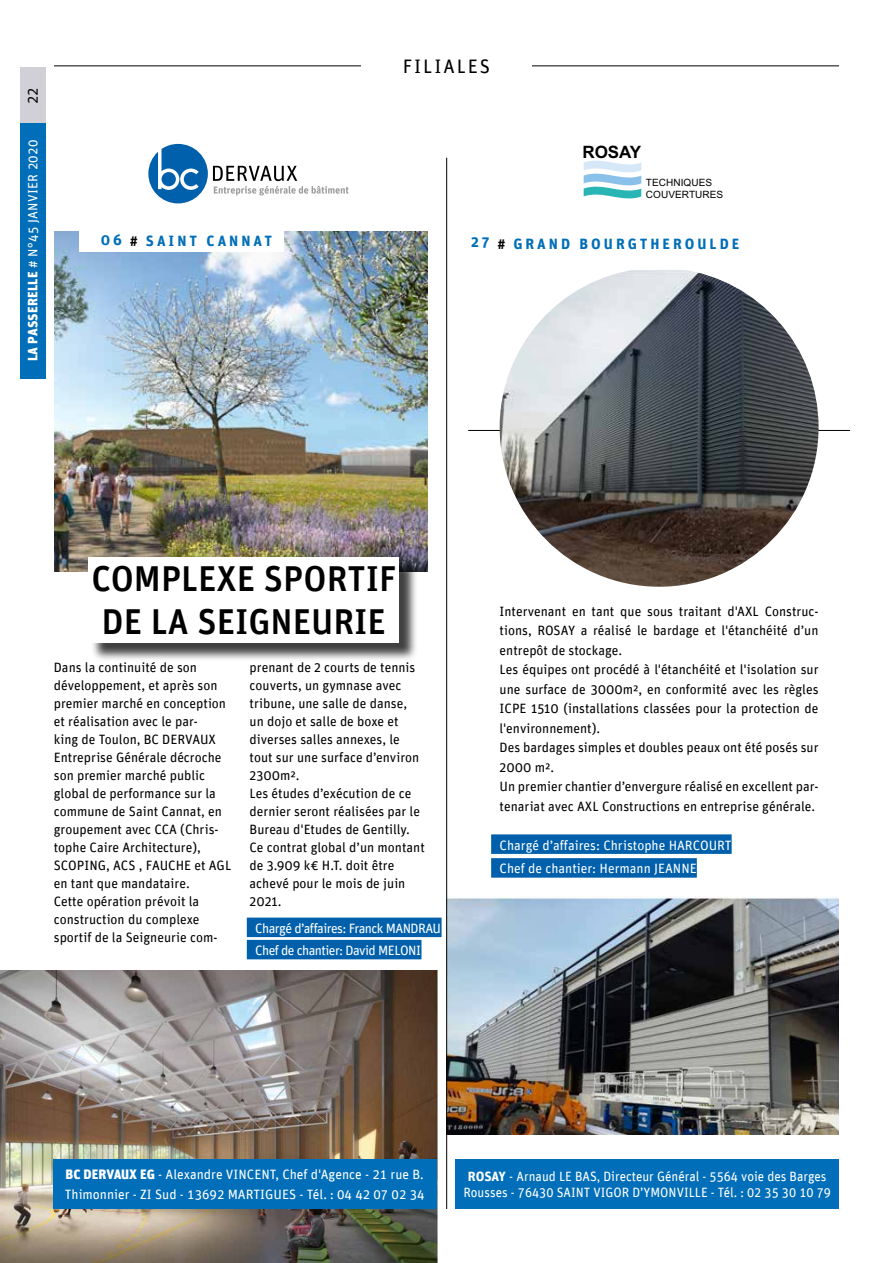
<style>
.page{position:relative;width:893px;height:1263px;background:#fff}
.page>*{position:absolute;margin:0;border:0;box-sizing:border-box;transform-origin:0 0}
.t1{font:500 36px/43.2px "Unit";color:#000}
.t2{font:19.5px "Unit Regular TF";letter-spacing:.1em;color:#000}
.t3{font:700 17.1px "Arial";letter-spacing:-.005em;color:#000}
.t4{font:700 15px "Unit";letter-spacing:.2em;color:#006eb8}
.t5{font:15px "Unit Regular TF";color:#000}
.t6{font:13.5px/18px "Unit";color:#000}
.t7{font:13.5px/16.5px "Unit Regular TF";color:#fff;text-align:center}
.t8{font:13.5px/23.7px "Unit";color:#fff}
.t9{font:13.5px/22.2px "Unit";letter-spacing:-.04em;color:#fff}
.t10{font:13.5px "Unit Regular TF";letter-spacing:.02em;color:#fff}
.t11{font:10.05px/11.9px "Arial";letter-spacing:.005em;color:#000}
.s1{font-family:"Unit Black TF"}
.s2{color:#000}
.s3{font-family:"Unit Bold TF"}
</style>
<div class="page">
<div style="left:20px;top:67px;width:25px;height:58px;background:#d0d0d6"></div>
<div style="left:20px;top:123px;width:25px;height:255px;background:#006eb8"></div>
<hr style="left:468px;top:430px;width:382px;height:1px;background:#000">
<hr style="left:54px;top:66px;width:785px;height:1px;background:#000">
<div style="left:361px;top:54px;width:170px;height:26px;background:#fff"></div>
<div style="left:455px;top:1159px;width:384px;height:50px;background:#006eb8"></div>
<svg style="left:584px;top:160px;width:57px;height:39px"></svg>
<img style="left:500px;top:270px;width:319px;height:317px">
<div style="left:491px;top:834px;width:241px;height:20px;background:#0060ac"></div>
<div style="left:491px;top:858px;width:206px;height:20px;background:#0060ac"></div>
<img style="left:447px;top:896px;width:392px;height:238px">
<img style="left:0;top:971px;width:437px;height:292px">
<img style="left:54px;top:231px;width:373px;height:341px">
<svg style="left:148px;top:144px;width:201px;height:59px"></svg>
<div style="left:80px;top:230px;width:204px;height:22px;background:#fff"></div>
<div style="left:91px;top:559px;width:327px;height:102px;background:#000;opacity:.75"></div>
<div style="left:89px;top:557px;width:310px;height:85px;background:#fff"></div>
<div style="left:53px;top:1159px;width:383px;height:50px;background:#006eb8"></div>
<hr style="left:446px;top:158px;width:1px;height:1051px;background:#000">
<div style="left:247px;top:917px;width:195px;height:20px;background:#0060ac"></div>
<div style="left:247px;top:940px;width:174px;height:19px;background:#0060ac"></div>
<p class="t5" style="left:24px;top:104px;width:18px;rotate:-90deg">22</p>
<p class="t10" style="left:25px;top:361px;width:223px;rotate:-90deg"><span class="s1">LA PASSERELLE</span> # N°45 JANVIER 2020</p>
<p class="t4" style="left:101px;top:232px;width:173px">06 <span class="s2">#</span> SAINT CANNAT</p>
<h2 class="t2" style="left:403px;top:55px;width:89px">FILIALES</h2>
<p class="t3" style="left:582px;top:141px;width:60px">ROSAY</p>
<p class="t11" style="left:646px;top:177px;width:79px">TECHNIQUES<br>COUVERTURES</p>
<p class="t4" style="left:471px;top:234px;width:270px">27 <span class="s2">#</span> GRAND BOURGTHEROULDE</p>
<h1 class="t1" style="left:91px;top:556px;width:306px">COMPLEXE SPORTIF<br>DE LA SEIGNEURIE</h1>
<p class="t6" style="left:54px;top:658px;width:179px">Dans la continuité de son développement, et après son premier marché en conception et réalisation avec le par-<br>king de Toulon, BC DERVAUX<br>Entreprise Générale décroche son premier marché public global de performance sur la commune de Saint Cannat, en groupement avec CCA (Chris&shy;tophe Caire Architecture),<br>SCOPING, ACS , FAUCHE et AGL en tant que mandataire.<br>Cette opération prévoit la construction du complexe sportif de la Seigneurie com-</p>
<p class="t6" style="left:250px;top:658px;width:177px">prenant de 2 courts de tennis couverts, un gymnase avec tribune, une salle de danse,<br>un dojo et salle de boxe et diverses salles annexes, le tout sur une surface d’environ<br>2300m².<br>Les études d’exécution de ce dernier seront réalisées par le<br>Bureau d'Etudes de Gentilly.<br>Ce contrat global d’un montant de 3.909 k€ H.T. doit être achevé pour le mois de juin<br>2021.</p>
<p class="t9" style="left:255px;top:917px;width:187px">Chargé d’affaires: Franck MANDRAU<br>Chef de chantier: David MELONI</p>
<p class="t6" style="left:500px;top:601px;width:320px;line-height:19.5px">Intervenant en tant que sous traitant d'AXL Construc&shy;tions, ROSAY a réalisé le bardage et l'étanchéité d’un entrepôt de stockage.<br>Les équipes ont procédé à l'étanchéité et l'isolation sur une surface de 3000m², en conformité avec les règles ICPE 1510 (installations classées pour la protection de l'environnement).<br>Des bardages simples et doubles peaux ont été posés sur 2000 m².<br>Un premier chantier d’envergure réalisé en excellent par&shy;tenariat avec AXL Constructions en entreprise générale.</p>
<p class="t8" style="left:500px;top:833px;width:233px">Chargé d’affaires: Christophe HARCOURT<br>Chef de chantier: Hermann JEANNE</p>
<p class="t7" style="left:65px;top:1164px;width:361px;line-height:19.5px;text-align:left"><span class="s1">BC DERVAUX EG</span> - Alexandre VINCENT, Chef d'Agence - 21 rue B.<br>Thimonnier - ZI Sud - 13692 MARTIGUES - Tél. : 04 42 07 02 34</p>
<p class="t7" style="left:463px;top:1167px;width:369px"><span class="s3">ROSAY</span> - Arnaud LE BAS, Directeur Général - 5564 voie des Barges<br>Rousses - 76430 SAINT VIGOR D’YMONVILLE - Tél. : 02 35 30 10 79</p>
</div>
